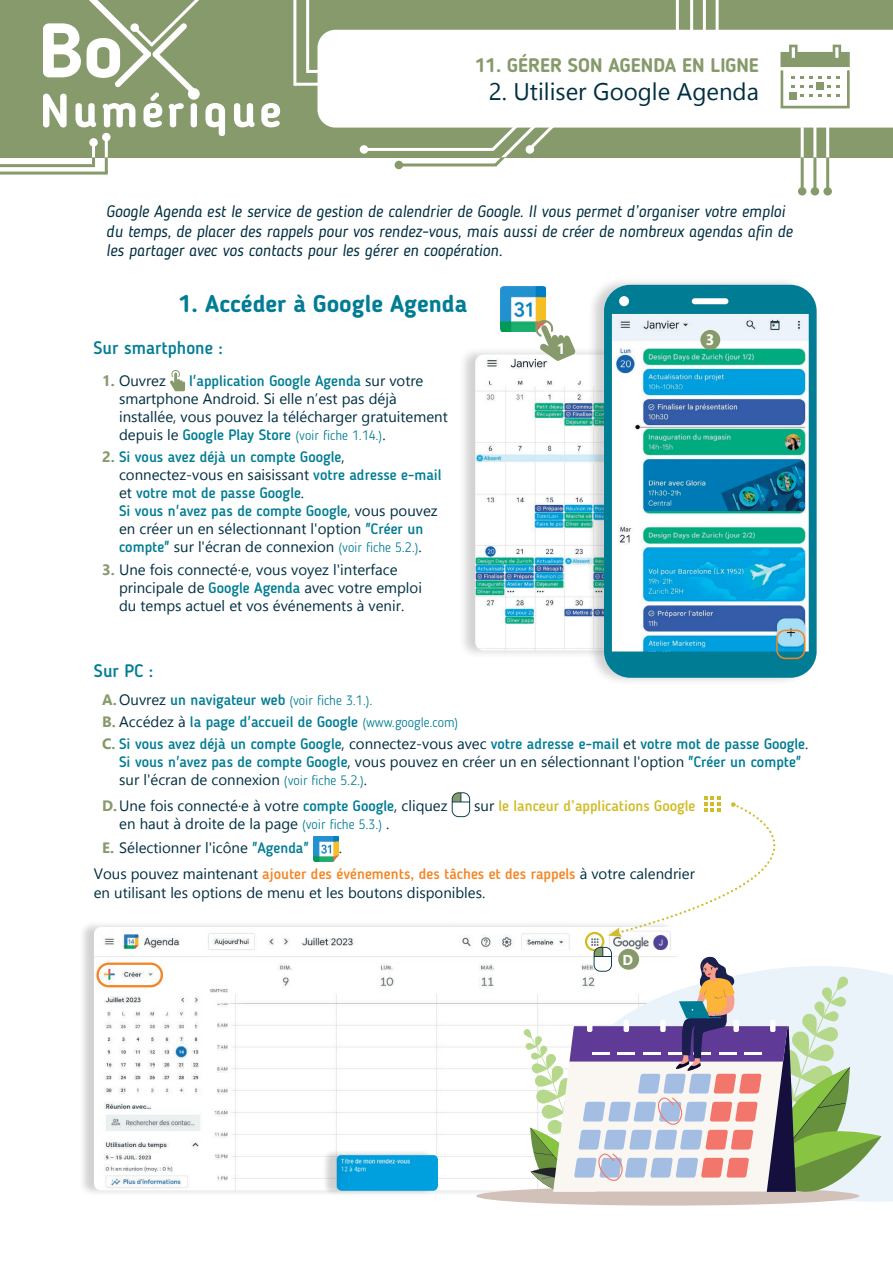
<style>
.page{position:relative;width:893px;height:1263px;background:#fff}
.page>*{position:absolute;margin:0;border:0;box-sizing:border-box;transform-origin:0 0}
.Titres{font:700 24px "Blogger Sans";color:#007d94}
.t1{font:24px "Gadugi";color:#002f41}
.t2{font:700 19.5px "Blogger Sans";color:#879a6b}
.Paragraphe{font:500 18px "Blogger Sans";color:#007d94}
.t3{font:italic 16.5px/19.8px "Blogger Sans";color:#002f41}
.t4{font:500 15px/18px "Blogger Sans";color:#007d94}
.Paragraphe-2{font:15px/18px "Gadugi";color:#002f41}
.t5{font:500 15px "Blogger Sans";color:#d1bb26}
.t6{font:700 15px "Gadugi";color:#fff}
.Paragraphe-3{font:700 14.4px "Gadugi";color:#fff}
.t7{font:300 13.5px "Blogger Sans";color:#007d94}
.s1{font-family:"Blogger Sans";font-weight:500;color:#007d94}
.s2{font-family:"Gadugi";font-weight:400;font-size:15px;color:#002f41}
.s3{font-weight:500;font-size:15px}
.s4{font-family:"Gadugi";font-weight:700;color:#879a6b}
.s5{font-family:"Gadugi";font-weight:400;color:#002f41}
.s6{font-weight:300;font-size:13.5px}
.s7{font-weight:700;color:#879a6b}
.s8{font-family:"Gadugi";font-weight:700;font-size:15px;color:#879a6b}
.s9{font-family:"Blogger Sans";font-weight:300;font-size:13.5px;color:#007d94}
.s10{font-family:"Blogger Sans";font-weight:500;color:#f58523}
</style>
<div class="page">
<div style="left:458px;top:346px;width:223px;height:313px;background:#231f20;opacity:.2"></div>
<img style="left:475px;top:354px;width:112px;height:296px">
<img style="left:500px;top:286px;width:46px;height:46px">
<svg style="left:170px;top:370px;width:15px;height:21px"></svg>
<svg style="left:452px;top:792px;width:18px;height:25px"></svg>
<img style="left:313px;top:836px;width:26px;height:25px">
<div style="left:587px;top:277px;width:229px;height:409px;background:#231f20;opacity:.2"></div>
<svg style="left:604px;top:285px;width:213px;height:393px"></svg>
<div style="left:619px;top:296px;width:10px;height:10px;background:#fff;border-radius:50%"></div>
<svg style="left:534px;top:319px;width:42px;height:42px"></svg>
<div style="left:551px;top:338px;width:20px;height:20px;background:#879a6b;border-radius:50%"></div>
<div style="left:79px;top:921px;width:596px;height:276px;background:#231f20;opacity:.2"></div>
<img style="left:94px;top:927px;width:429px;height:263px">
<img style="left:454px;top:927px;width:221px;height:23px">
<div style="left:322px;top:1150px;width:112px;height:46px;background:#231f20;opacity:.2"></div>
<img style="left:337px;top:1155px;width:101px;height:36px">
<div style="left:881px;top:972px;width:12px;height:230px;background:#eaf3fa"></div>
<div style="left:476px;top:1186px;width:383px;height:19px;background:#d2c1b9;border-radius:50%"></div>
<div style="left:700px;top:330px;width:20px;height:20px;background:#879a6b;border-radius:50%"></div>
<div style="left:585px;top:932px;width:19px;height:19px;border:2px solid #d1bb26;border-radius:50%"></div>
<div style="left:97px;top:962px;width:66px;height:25px;border:2px solid #f58523;border-radius:11px"></div>
<div style="left:776px;top:630px;width:29px;height:29px;border:2px solid #f58523;border-radius:9px"></div>
<svg style="left:523px;top:947px;width:358px;height:259px"></svg>
<svg style="left:608px;top:796px;width:168px;height:141px"></svg>
<div style="left:0;top:0;width:893px;height:157px;background:#879a6b"></div>
<div style="left:317px;top:30px;width:576px;height:98px;background:#fff"></div>
<hr style="left:676px;top:0;width:3px;height:31px;background:#fff">
<hr style="left:364px;top:148px;width:129px;height:3px;background:#fff">
<div style="left:360px;top:145px;width:8px;height:9px;background:#fff;border-radius:50%"></div>
<hr style="left:801px;top:127px;width:3px;height:40px;background:#fff">
<hr style="left:813px;top:124px;width:3px;height:43px;background:#fff">
<hr style="left:826px;top:122px;width:3px;height:45px;background:#fff">
<hr style="left:690px;top:0;width:3px;height:31px;background:#fff">
<hr style="left:703px;top:0;width:3px;height:31px;background:#fff">
<hr style="left:716px;top:0;width:3px;height:31px;background:#fff">
<hr style="left:105px;top:141px;width:3px;height:32px;background:#fff">
<hr style="left:92px;top:144px;width:3px;height:35px;background:#fff">
<hr style="left:306px;top:0;width:3px;height:73px;background:#fff">
<hr style="left:293px;top:0;width:3px;height:86px;background:#fff">
<hr style="left:308px;top:70px;width:34px;height:3px;background:#fff">
<hr style="left:295px;top:83px;width:56px;height:3px;background:#fff">
<div style="left:89px;top:138px;width:9px;height:9px;background:#fff;border-radius:50%"></div>
<div style="left:102px;top:133px;width:9px;height:8px;background:#fff;border-radius:50%"></div>
<hr style="left:801px;top:157px;width:3px;height:33px;background:#879a6b">
<hr style="left:813px;top:157px;width:3px;height:35px;background:#879a6b">
<div style="left:811px;top:187px;width:8px;height:9px;background:#879a6b;border-radius:50%"></div>
<div style="left:798px;top:187px;width:8px;height:9px;background:#879a6b;border-radius:50%"></div>
<hr style="left:826px;top:157px;width:3px;height:35px;background:#879a6b">
<div style="left:823px;top:187px;width:9px;height:9px;background:#879a6b;border-radius:50%"></div>
<hr style="left:399px;top:163px;width:97px;height:3px;background:#879a6b">
<div style="left:395px;top:161px;width:8px;height:8px;background:#879a6b;border-radius:50%"></div>
<svg style="left:488px;top:119px;width:69px;height:47px"></svg>
<svg style="left:92px;top:157px;width:3px;height:7px"></svg>
<hr style="left:0;top:164px;width:95px;height:3px;background:#879a6b">
<hr style="left:105px;top:157px;width:3px;height:16px;background:#879a6b">
<hr style="left:0;top:172px;width:108px;height:3px;background:#879a6b">
<svg style="left:234px;top:103px;width:21px;height:24px"></svg>
<svg style="left:261px;top:103px;width:19px;height:24px"></svg>
<svg style="left:43px;top:0;width:182px;height:136px"></svg>
<div style="left:188px;top:88px;width:12px;height:12px;background:#fff;border-radius:50%"></div>
<div style="left:130px;top:23px;width:9px;height:9px;background:#fff;border-radius:50%"></div>
<svg style="left:780px;top:45px;width:70px;height:63px"></svg>
<div style="left:816px;top:82px;width:8px;height:8px;background:#879a6b"></div>
<h2 class="t2" style="left:475px;top:53px;width:285px">11. GÉRER SON AGENDA EN LIGNE</h2>
<h1 class="t1" style="left:489px;top:78px;width:272px">2. Utiliser Google Agenda</h1>
<p class="t3" style="left:106px;top:201px;width:688px">Google Agenda est le service de gestion de calendrier de Google. Il vous permet d’organiser votre emploi du temps, de placer des rappels pour vos rendez-vous, mais aussi de créer de nombreux agendas afin de les partager avec vos contacts pour les gérer en coopération.</p>
<p class="Titres" style="left:179px;top:289px;width:290px">1. Accéder à Google Agenda</p>
<p class="Paragraphe" style="left:94px;top:337px;width:131px">Sur smartphone :</p>
<p class="Paragraphe-2" style="left:119px;top:372px;width:330px;text-indent:70px"><span class="s1">l'application Google Agenda</span> sur votre smartphone Android. Si elle n’est pas déjà installée, vous pouvez la télécharger gratuitement</p>
<p class="t7" style="left:119px;top:427px;width:268px"><span class="s2">depuis le</span> <span class="s3">Google Play Store</span> (voir fiche 1.14.)<span class="s2">.</span></p>
<p class="t4" style="left:119px;top:448px;width:324px;text-indent:-17px"><span class="s4">2.</span> Si vous avez déjà un compte Google<span class="s5">, connectez-vous en saisissant</span> votre adresse e-mail <span class="s5">et</span> votre mot de passe Google<span class="s5">.<br></span>Si vous n'avez pas de compte Google<span class="s5">, vous pouvez en créer un en sélectionnant l'option</span> "Créer un compte" <span class="s5">sur l'écran de connexion</span> <span class="s6">(voir fiche 5.2.)</span><span class="s5">.</span></p>
<p class="Paragraphe-2" style="left:119px;top:560px;width:304px;text-indent:-17px"><span class="s7">3.</span> Une fois connecté·e, vous voyez l'interface principale de <span class="s1">Google Agenda</span> avec votre emploi du temps actuel et vos événements à venir.</p>
<p class="Paragraphe-2" style="left:102px;top:372px;width:65px"><span class="s7">1.</span> Ouvrez</p>
<p class="Paragraphe" style="left:94px;top:660px;width:61px">Sur PC :</p>
<p class="t6" style="left:557px;top:339px;width:10px">1</p>
<p class="t6" style="left:706px;top:331px;width:10px">3</p>
<p class="t7" style="left:102px;top:692px;width:272px"><span class="s8">A.</span> <span class="s2">Ouvrez</span> <span class="s3">un navigateur web</span> (voir fiche 3.1.).</p>
<p class="t4" style="left:102px;top:712px;width:358px"><span class="s4">B.</span> <span class="s5">Accédez à</span> la page d'accueil de Google <span class="s6">(www.google.com)</span></p>
<p class="t4" style="left:119px;top:735px;width:691px;text-indent:-17px"><span class="s4">C.</span> Si vous avez déjà un compte Google<span class="s5">, connectez-vous avec</span> votre adresse e-mail <span class="s5">et</span> votre mot de passe Google<span class="s5">.<br></span>Si vous n'avez pas de compte Google<span class="s5">, vous pouvez en créer un en sélectionnant l'option</span> "Créer un compte" <span class="s5">sur l'écran de connexion</span> <span class="s6">(voir fiche 5.2.)</span><span class="s5">.</span></p>
<p class="Paragraphe-2" style="left:102px;top:796px;width:347px"><span class="s7">D.</span>Une fois connecté·e à votre <span class="s1">compte Google</span>, cliquez</p>
<p class="t5" style="left:474px;top:796px;width:223px"><span class="s5">sur</span> le lanceur d’applications Google</p>
<p class="Paragraphe-2" style="left:119px;top:814px;width:272px">en haut à droite de la page <span class="s9">(voir fiche 5.3.)</span> .</p>
<p class="Paragraphe-2" style="left:102px;top:838px;width:208px"><span class="s7">E.</span> Sélectionner l'icône <span class="s1">"Agenda"</span></p>
<p class="Paragraphe-2" style="left:339px;top:838px;width:5px">.</p>
<p class="Paragraphe-2" style="left:94px;top:865px;width:603px">Vous pouvez maintenant <span class="s10">ajouter des événements, des tâches et des rappels</span> à votre calendrier en utilisant les options de menu et les boutons disponibles.</p>
<p class="Paragraphe-3" style="left:623px;top:951px;width:12px">D</p>
</div>
